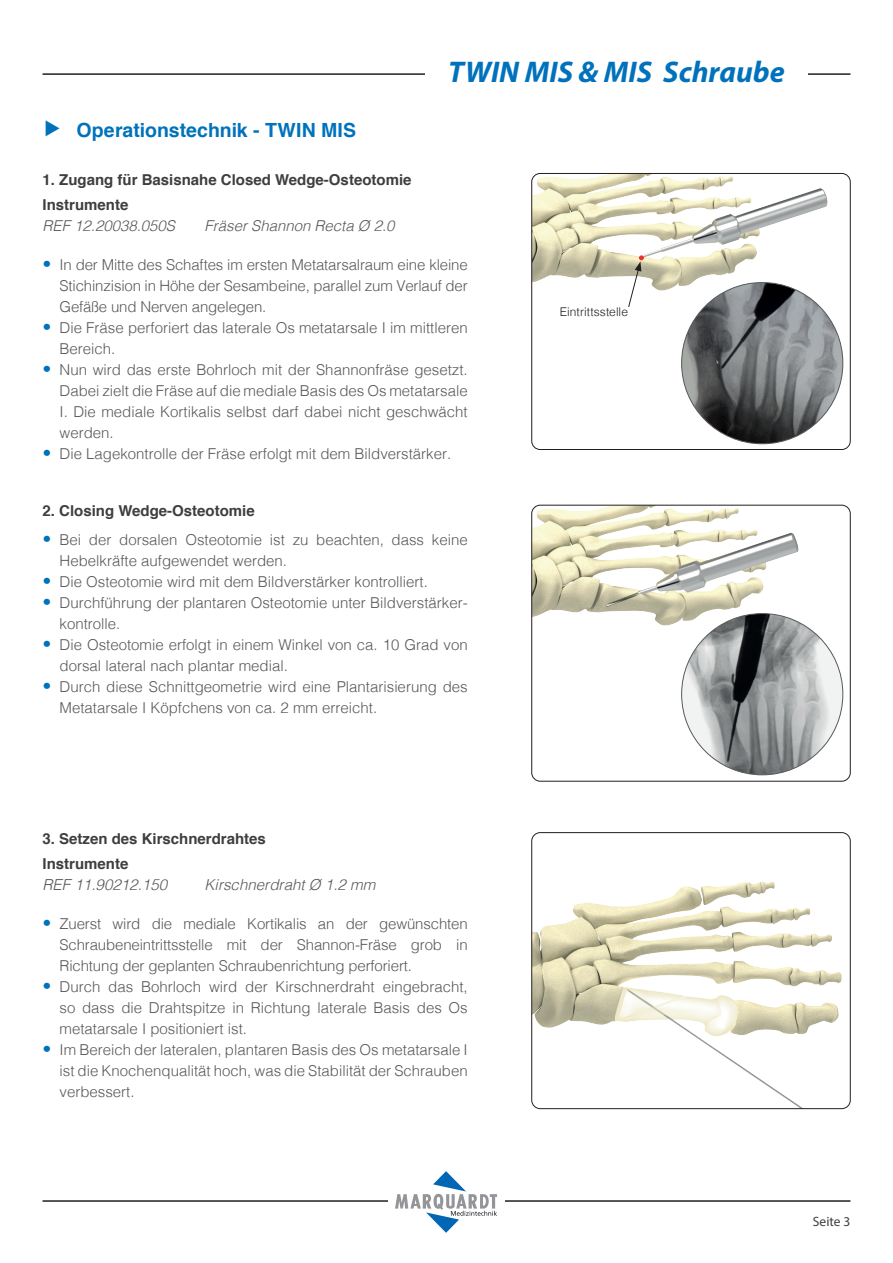
<style>
.page{position:relative;width:893px;height:1263px;background:#fff}
.page>*{position:absolute;margin:0;border:0;box-sizing:border-box;transform-origin:0 0}
.t1{font:italic 700 30px "Myriad Pro";color:#0072bc}
.t2{font:700 19.5px "Helvetica";color:#0072bc}
.t3{font:italic 300 15.15px "Helvetica";color:#57585a}
.t4{font:300 15px/21px "Helvetica";color:#57585a;text-align:justify}
.t5{font:700 15px/25.5px "Helvetica";color:#3e3e3f}
.t6{font:italic 300 15px "Helvetica";color:#57585a}
.t7{font:13.5px "Myriad Pro";color:#3e3e3f}
.t8{font:300 12px "Helvetica";letter-spacing:.005em;color:#231f20}
.s1{font-family:"Frutiger LT Com";font-stretch:condensed;font-size:18px;color:#0072bc}
</style>
<div class="page">
<hr style="left:43px;top:73px;width:807px;height:2px;background:#231f20">
<hr style="left:43px;top:1200px;width:807px;height:2px;background:#231f20">
<div style="left:388px;top:1171px;width:117px;height:62px;background:#fff"></div>
<svg style="left:395px;top:1171px;width:102px;height:62px"></svg>
<div style="left:425px;top:64px;width:383px;height:20px;background:#fff"></div>
<img style="left:532px;top:173px;width:295px;height:118px">
<div style="left:531px;top:173px;width:319px;height:277px;border:1px solid #231f20;border-radius:9px"></div>
<svg style="left:628px;top:256px;width:15px;height:51px"></svg>
<img style="left:532px;top:505px;width:266px;height:121px">
<div style="left:531px;top:505px;width:319px;height:276px;border:1px solid #231f20;border-radius:9px"></div>
<img style="left:682px;top:283px;width:161px;height:161px">
<img style="left:682px;top:614px;width:161px;height:161px;border-radius:81px">
<img style="left:532px;top:882px;width:310px;height:227px">
<div style="left:531px;top:832px;width:319px;height:277px;border:1px solid #231f20;border-radius:9px"></div>
<h1 class="t1" style="left:448px;top:53px;width:338px">TWIN MIS &amp; MIS Schraube</h1>
<h2 class="t2" style="left:43px;top:114px;width:315px">▶ Operationstechnik - TWIN MIS</h2>
<p class="t5" style="left:43px;top:167px;width:370px">1. Zugang für Basisnahe Closed Wedge-Osteotomie<br>Instrumente</p>
<p class="t6" style="left:43px;top:213px;width:134px">REF 12.20038.050S</p>
<p class="t6" style="left:205px;top:213px;width:192px">Fräser Shannon Recta Ø 2.0</p>
<p class="t4" style="left:60px;top:253px;width:410px;text-indent:-17px"><span class="s1">•</span> In der Mitte des Schaftes im ersten Metatarsalraum eine kleine Stichinzision in Höhe der Sesambeine, parallel zum Verlauf der Gefäße und Nerven angelegen.</p>
<p class="t4" style="left:60px;top:316px;width:410px;text-indent:-17px"><span class="s1">•</span> Die Fräse perforiert das laterale Os metatarsale I im mittleren<br>Bereich.</p>
<p class="t4" style="left:60px;top:358px;width:410px;text-indent:-17px"><span class="s1">•</span> Nun wird das erste Bohrloch mit der Shannonfräse gesetzt.<br>Dabei zielt die Fräse auf die mediale Basis des Os metatarsale I. Die mediale Kortikalis selbst darf dabei nicht geschwächt werden.</p>
<p class="t4" style="left:43px;top:442px;width:410px"><span class="s1">•</span> Die Lagekontrolle der Fräse erfolgt mit dem Bildverstärker.</p>
<p class="t5" style="left:43px;top:498px;width:214px">2. Closing Wedge-Osteotomie</p>
<p class="t4" style="left:60px;top:528px;width:410px;text-indent:-17px"><span class="s1">•</span> Bei der dorsalen Osteotomie ist zu beachten, dass keine<br>Hebelkräfte aufgewendet werden.</p>
<p class="t4" style="left:43px;top:570px;width:387px"><span class="s1">•</span> Die Osteotomie wird mit dem Bildverstärker kontrolliert.</p>
<p class="t4" style="left:60px;top:591px;width:410px;text-indent:-17px"><span class="s1">•</span> Durchführung der plantaren Osteotomie unter Bildverstärker&shy;kontrolle.</p>
<p class="t4" style="left:60px;top:633px;width:410px;text-indent:-17px"><span class="s1">•</span> Die Osteotomie erfolgt in einem Winkel von ca. 10 Grad von dorsal lateral nach plantar medial.</p>
<p class="t4" style="left:60px;top:675px;width:410px;text-indent:-17px"><span class="s1">•</span> Durch diese Schnittgeometrie wird eine Plantarisierung des<br>Metatarsale I Köpfchens von ca. 2 mm erreicht.</p>
<p class="t5" style="left:43px;top:826px;width:225px">3. Setzen des Kirschnerdrahtes<br>Instrumente</p>
<p class="t3" style="left:43px;top:872px;width:126px">REF 11.90212.150</p>
<p class="t3" style="left:205px;top:872px;width:172px">Kirschnerdraht Ø 1.2 mm</p>
<p class="t4" style="left:60px;top:912px;width:410px;text-indent:-17px"><span class="s1">•</span> Zuerst wird die mediale Kortikalis an der gewünschten Schraubeneintrittsstelle mit der Shannon-Fräse grob in Richtung der geplanten Schraubenrichtung perforiert.</p>
<p class="t4" style="left:60px;top:975px;width:410px;text-indent:-17px"><span class="s1">•</span> Durch das Bohrloch wird der Kirschnerdraht eingebracht, so dass die Drahtspitze in Richtung laterale Basis des Os metatarsale I positioniert ist.</p>
<p class="t4" style="left:60px;top:1038px;width:410px;text-indent:-17px"><span class="s1">•</span> Im Bereich der lateralen, plantaren Basis des Os metatarsale I ist die Knochenqualität hoch, was die Stabilität der Schrauben verbessert.</p>
<p class="t8" style="left:560px;top:301px;width:70px">Eintrittsstelle</p>
<p class="t7" style="left:813px;top:1213px;width:39px">Seite 3</p>
</div>
